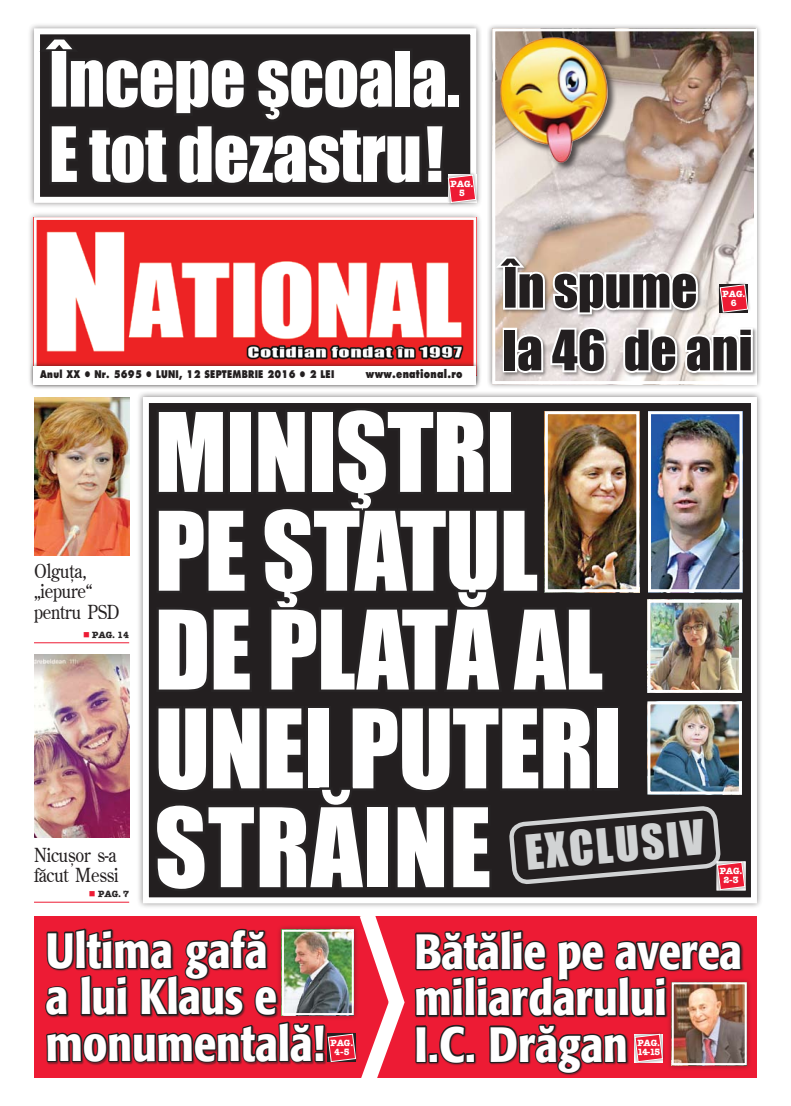
<style>
.page{position:relative;width:791px;height:1106px;background:#fff}
.page>*{position:absolute;margin:0;border:0;box-sizing:border-box;transform-origin:0 0}
.t1{font:101.1px/98.8px "Impact";letter-spacing:-.01em;color:#fff}
.t2{font:70.4px/75.3px "Impact";letter-spacing:-.01em;color:#fff}
.t3{font:51.4px/62.7px "Impact";color:#231f20}
.t4{font:500 condensed 49.3px/46.4px "R Formata";color:#fff}
.t5{font:44.3px "Impact";color:#d1d3d4}
.t6{font:300 19.3px/20.6px "R Century";letter-spacing:-.01em;color:#231f20}
.t7{font:11.2px "Futura Extra Bold Rom";letter-spacing:.03em;color:#231f20;scale:.8 1}
.t8{font:10.4px "Futura Extra Bold Rom";letter-spacing:.03em;color:#231f20;scale:.8 1}
.t9{font:9px/9px "American Type Writer Bold Rom";color:#fff;text-align:center}
.t10{font:9px "American Type Writer Bold Rom";color:#272425}
.s1{color:#ed1b34}
</style>
<div class="page">
<div style="left:487px;top:23px;width:279px;height:370px;background:#231f20;opacity:.5"></div>
<div style="left:495px;top:255px;width:296px;height:166px;background:#231f20;opacity:.5"></div>
<img style="left:33px;top:23px;width:722px;height:1055px">
<div style="left:499px;top:36px;width:131px;height:148px;background:#231f20;opacity:.75"></div>
<img style="left:499px;top:37px;width:110px;height:126px">
<h2 class="t2" style="left:49px;top:39px;width:412px">Începe şcoala.<br>E tot dezastru!</h2>
<p class="t9" style="left:451px;top:179px;width:24px">PAG.<br>5</p>
<p class="t8" style="left:40px;top:367px;width:357px">Anul XX ● Nr. 5695 ● luni, 12 septembrie 2016 ● 2 LEI</p>
<p class="t7" style="left:366px;top:367px;width:122px">www.enational.ro</p>
<p class="t3" style="left:503px;top:255px;width:251px">În spume<br>la 46 de ani</p>
<p class="t9" style="left:722px;top:289px;width:24px">PAG.<br>6</p>
<p class="t6" style="left:34px;top:560px;width:87px">Olguţa, „iepure“ pentru PSD</p>
<p class="t10" style="left:83px;top:629px;width:48px"><span class="s1">■</span> PAG. 14</p>
<p class="t6" style="left:34px;top:844px;width:86px">Nicuşor s-a făcut Messi</p>
<h1 class="t1" style="left:155px;top:400px;width:468px">MiniŞtri pe Ştatul de plată al unei puteri străine</h1>
<p class="t5" style="left:522px;top:818px;width:181px;rotate:-5deg">exclusiv</p>
<p class="t9" style="left:720px;top:866px;width:24px">PAG.<br>2-3</p>
<p class="t10" style="left:89px;top:888px;width:42px"><span class="s1">■</span> PAG. 7</p>
<p class="t4" style="left:46px;top:928px;width:281px">Ultima gafă<br>a lui Klaus e monumentală!</p>
<p class="t4" style="left:414px;top:929px;width:329px">Bătălie pe averea miliardarului<br>I.C. Drăgan</p>
<p class="t9" style="left:330px;top:1038px;width:24px">PAG.<br>4-5</p>
<p class="t9" style="left:637px;top:1038px;width:25px;text-align:left">PAG.<br>14-15</p>
</div>
